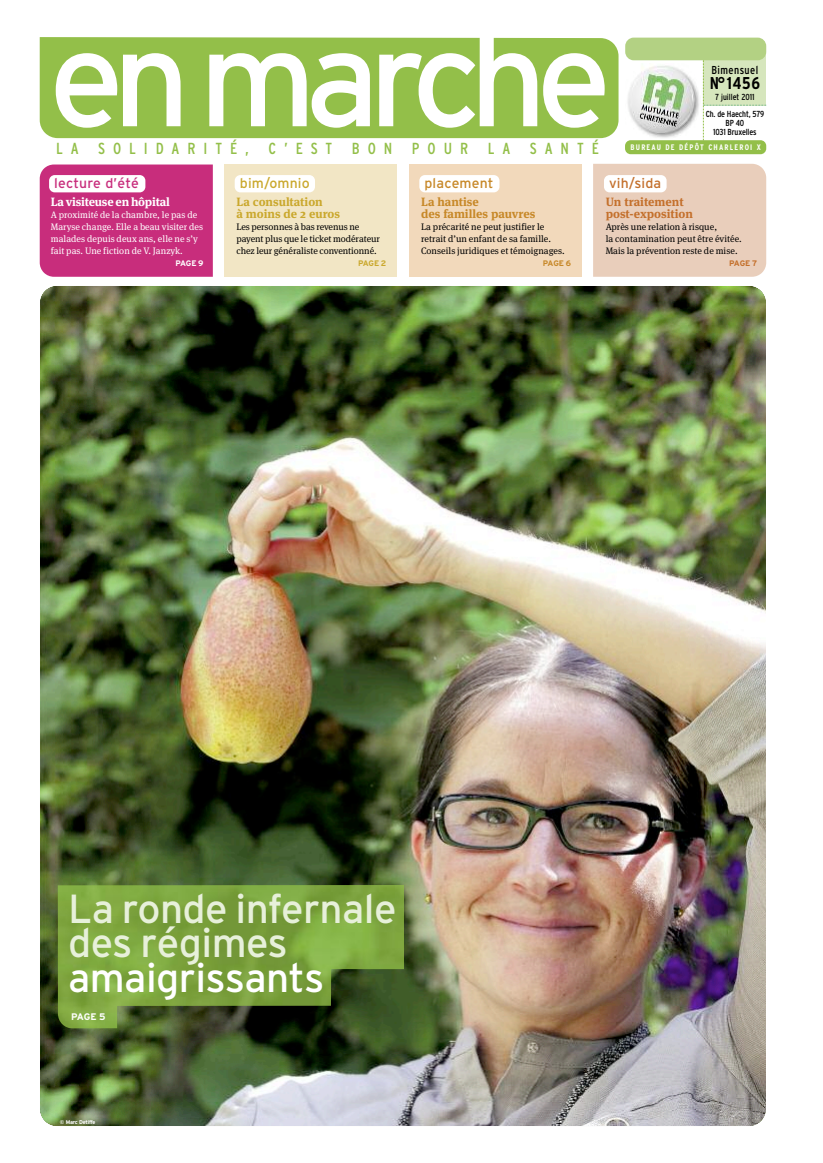
<style>
.page{position:relative;width:823px;height:1163px;background:#fff}
.page>*{position:absolute;margin:0;border:0;box-sizing:border-box;transform-origin:0 0}
.t1{font:136.3px "Interstate";letter-spacing:-.085em;color:#fff}
.t2{font:40.6px/34.8px "Interstate";letter-spacing:-.015em;color:#e7f0da}
.t3{font:40.6px "Interstate";letter-spacing:-.015em;color:#fff}
.t4{font:700 condensed 17.1px "Interstate";color:#000}
.t5{font:condensed 16px "Interstate";letter-spacing:.495em;color:#93bf49}
.t6{font:14px "Interstate";letter-spacing:.015em;color:#c82d7c}
.t7{font:14px "Interstate";letter-spacing:.015em;color:#caa82d}
.t8{font:14px "Interstate";letter-spacing:.015em;color:#c78828}
.t9{font:14px "Interstate";letter-spacing:.015em;color:#c4702c}
.t10{font:700 12px/12px "Meta Serif";color:#caa82d}
.t11{font:700 12px/12px "Meta Serif";color:#c78828}
.t12{font:700 12px/12px "Meta Serif";color:#c4702c}
.t13{font:700 12px "Meta Serif";letter-spacing:-.02em;color:#fff}
.t14{font:condensed 11.5px "Interstate";letter-spacing:.035em;color:#000}
.t15{font:700 9.5px "Interstate";color:#fff}
.t16{font:9.4px/12px "Meta Serif";letter-spacing:.005em;color:#000}
.t17{font:9.4px/12px "Meta Serif";letter-spacing:.005em;color:#fff}
.t18{font:condensed 8.7px/17px "Interstate";letter-spacing:-.015em;color:#000;text-align:center}
.t19{font:700 condensed 8px "Interstate";letter-spacing:.145em;color:#fff}
.t20{font:700 8px "Interstate";color:#fff}
.t21{font:700 8px "Interstate";color:#caa82d}
.t22{font:700 8px "Interstate";color:#c78828}
.t23{font:700 8px "Interstate";color:#c4702c}
.t24{font:700 5.5px "Interstate";letter-spacing:-.04em;color:#fff}
</style>
<div class="page">
<img style="left:40px;top:286px;width:725px;height:840px;border-radius:17px">
<div style="left:40px;top:164px;width:173px;height:113px;background:#c82d7c"></div>
<div style="left:224px;top:164px;width:173px;height:112px;background:#f2e6c5"></div>
<div style="left:408px;top:164px;width:173px;height:112px;background:#f2d9bb"></div>
<div style="left:593px;top:164px;width:172px;height:113px;background:#e9cebb"></div>
<div style="left:49px;top:175px;width:96px;height:17px;background:#fff;border-radius:6px"></div>
<div style="left:234px;top:175px;width:81px;height:17px;background:#fff;border-radius:6px"></div>
<div style="left:419px;top:175px;width:80px;height:17px;background:#fff;border-radius:6px"></div>
<div style="left:603px;top:175px;width:63px;height:17px;background:#fff;border-radius:6px"></div>
<div style="left:624px;top:140px;width:141px;height:14px;background:#93bf49;border-radius:6px"></div>
<div style="left:40px;top:37px;width:578px;height:101px;background:#93bf49"></div>
<div style="left:625px;top:38px;width:140px;height:22px;background:#b3d183;border-radius:9px"></div>
<svg style="left:702px;top:60px;width:63px;height:80px"></svg>
<img style="left:628px;top:65px;width:71px;height:73px">
<img style="left:58px;top:884px;width:346px;height:144px">
<h1 class="t1" style="left:49px;top:-5px;width:564px">enmarche</h1>
<h3 class="t5" style="left:56px;top:139px;width:544px">LA SOLIDARITÉ, C’EST BON POUR LA SANTÉ</h3>
<p class="t14" style="left:711px;top:63px;width:48px">Bimensuel</p>
<h3 class="t4" style="left:709px;top:72px;width:52px">N°1456</h3>
<p class="t18" style="left:705px;top:88px;width:60px">7 juillet 2011<br>Ch. de Haecht, 579</p>
<p class="t18" style="left:712px;top:118px;width:45px;line-height:9px">BP 40<br>1031 Bruxelles</p>
<p class="t19" style="left:630px;top:142px;width:132px">BUREAU DE DÉPÔT CHARLEROI X</p>
<h3 class="t6" style="left:54px;top:175px;width:86px">lecture d’été</h3>
<p class="t13" style="left:51px;top:191px;width:120px">La visiteuse en hôpital</p>
<p class="t17" style="left:51px;top:208px;width:154px">A proximité de la chambre, le pas de Maryse change. Elle a beau visiter des malades depuis deux ans, elle ne s’y fait pas. Une fiction de V. Janzyk.</p>
<p class="t20" style="left:175px;top:258px;width:30px">PAGE 9</p>
<h3 class="t7" style="left:240px;top:175px;width:71px">bim/omnio</h3>
<p class="t10" style="left:236px;top:194px;width:105px">La consultation<br>à moins de 2 euros</p>
<p class="t16" style="left:236px;top:220px;width:145px">Les personnes à bas revenus ne payent plus que le ticket modérateur chez leur généraliste conventionné.</p>
<p class="t21" style="left:358px;top:258px;width:30px">PAGE 2</p>
<h3 class="t8" style="left:424px;top:175px;width:71px">placement</h3>
<p class="t11" style="left:421px;top:194px;width:116px">La hantise<br>des familles pauvres</p>
<p class="t16" style="left:421px;top:220px;width:145px">La précarité ne peut justifier le retrait d’un enfant de sa famille.<br>Conseils juridiques et témoignages.</p>
<p class="t22" style="left:542px;top:258px;width:30px">PAGE 6</p>
<h3 class="t9" style="left:608px;top:175px;width:54px">vih/sida</h3>
<p class="t12" style="left:605px;top:194px;width:89px">Un traitement post-exposition</p>
<p class="t16" style="left:605px;top:220px;width:137px">Après une relation à risque,<br>la contamination peut être évitée.<br>Mais la prévention reste de mise.</p>
<p class="t23" style="left:728px;top:258px;width:29px">PAGE 7</p>
<h2 class="t2" style="left:68px;top:890px;width:330px">La ronde infernale des régimes</h2>
<h2 class="t3" style="left:68px;top:952px;width:257px">amaigrissants</h2>
<p class="t15" style="left:71px;top:1010px;width:36px">PAGE 5</p>
<p class="t24" style="left:60px;top:1118px;width:37px">© Marc Detiffe</p>
</div>
